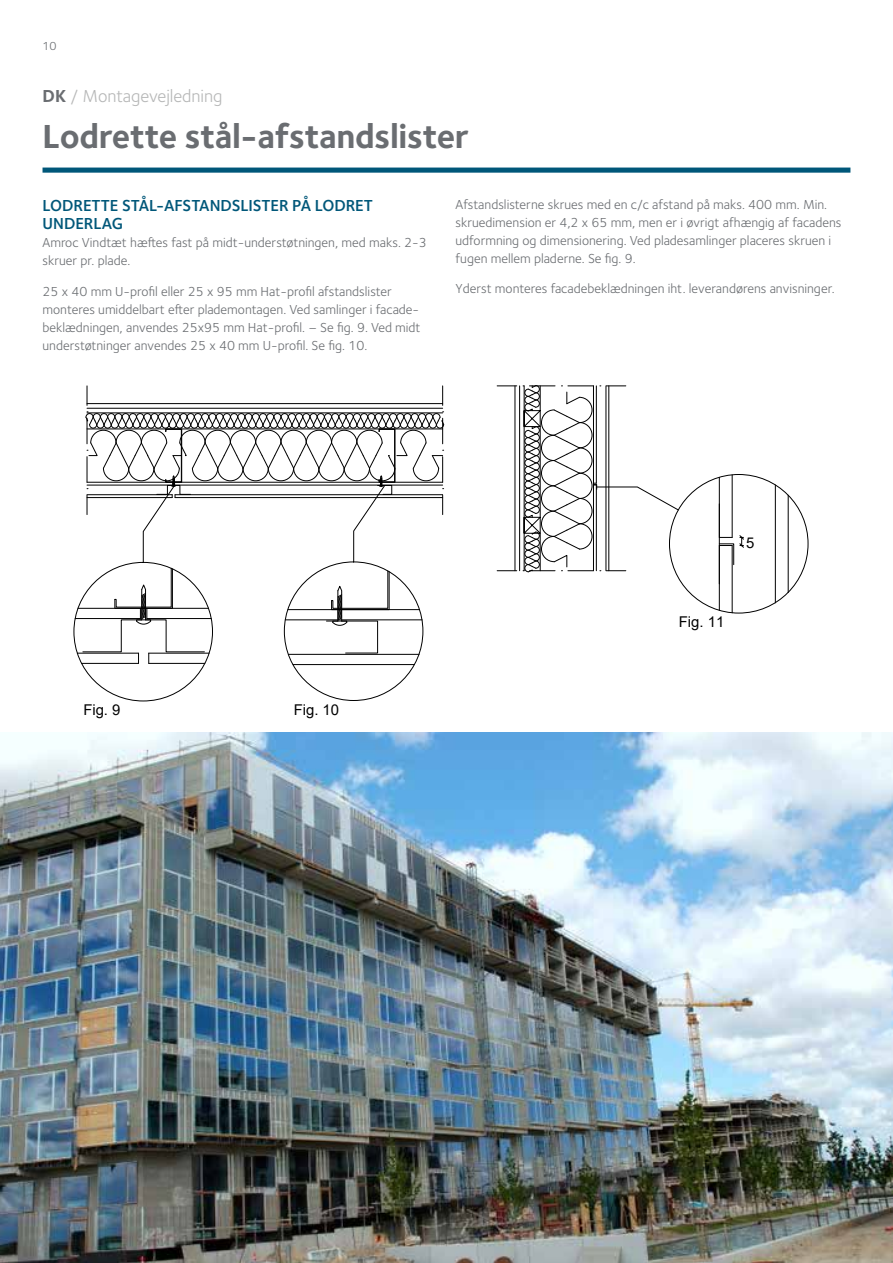
<style>
.page{position:relative;width:893px;height:1263px;background:#fff}
.page>*{position:absolute;margin:0;border:0;box-sizing:border-box;transform-origin:0 0}
.t1{font:700 34.5px "Foundry Sterling";letter-spacing:-.01em;color:#6a6d71}
.t2{font:18px "Foundry Sterling";letter-spacing:-.005em;color:#b6b7b7}
.t3{font:600 16.5px/18px "Foundry Sterling";letter-spacing:-.005em;color:#005779}
.t4{font:14.85px "Arial";color:#000}
.t5{font:13.5px/18px "Foundry Sterling";color:#6a6d71}
.t6{font:12px "Foundry Sterling";color:#6a6d71}
.s1{font-weight:700;color:#6a6d71}
</style>
<div class="page">
<div style="left:43px;top:168px;width:807px;height:5px;background:#005779"></div>
<img style="left:0;top:732px;width:893px;height:531px">
<hr style="left:87px;top:408px;width:356px;height:1px;background:#000">
<hr style="left:87px;top:403px;width:356px;height:1px;background:#000">
<svg style="left:87px;top:386px;width:1px;height:19px"></svg>
<svg style="left:442px;top:386px;width:1px;height:19px"></svg>
<hr style="left:519px;top:386px;width:1px;height:185px;background:#000">
<hr style="left:515px;top:386px;width:1px;height:185px;background:#000">
<svg style="left:497px;top:570px;width:20px;height:1px"></svg>
<svg style="left:497px;top:386px;width:20px;height:1px"></svg>
<hr style="left:719px;top:545px;width:1px;height:65px;background:#000">
<hr style="left:719px;top:477px;width:1px;height:60px;background:#000">
<hr style="left:732px;top:545px;width:1px;height:68px;background:#000">
<hr style="left:732px;top:475px;width:1px;height:62px;background:#000">
<hr style="left:775px;top:485px;width:1px;height:118px;background:#000">
<hr style="left:788px;top:495px;width:1px;height:98px;background:#000">
<svg style="left:523px;top:385px;width:156px;height:187px"></svg>
<svg style="left:718px;top:535px;width:26px;height:31px"></svg>
<hr style="left:78px;top:608px;width:131px;height:1px;background:#000">
<hr style="left:75px;top:618px;width:65px;height:1px;background:#000">
<hr style="left:77px;top:653px;width:62px;height:1px;background:#000">
<hr style="left:82px;top:663px;width:57px;height:1px;background:#000">
<hr style="left:149px;top:663px;width:56px;height:1px;background:#000">
<hr style="left:293px;top:664px;width:121px;height:1px;background:#000">
<svg style="left:82px;top:411px;width:362px;height:252px"></svg>
<p class="t6" style="left:43px;top:39px;width:16px">10</p>
<h2 class="t2" style="left:43px;top:86px;width:181px"><span class="s1">DK</span> / Montagevejledning</h2>
<h1 class="t1" style="left:43px;top:116px;width:428px">Lodrette stål-afstandslister</h1>
<p class="t3" style="left:43px;top:197px;width:332px">LODRETTE STÅL-AFSTANDSLISTER PÅ LODRET<br>UNDERLAG</p>
<p class="t5" style="left:43px;top:234px;width:386px">Amroc Vindtæt hæftes fast på midt-understøtningen, med maks. 2-3 skruer pr. plade.</p>
<p class="t5" style="left:43px;top:283px;width:380px">25 x 40 mm U-profil eller 25 x 95 mm Hat-profil afstandslister monteres umiddelbart efter plademontagen. Ved samlinger i facade&shy;beklædningen, anvendes 25x95 mm Hat-profil. – Se fig. 9. Ved midt understøtninger anvendes 25 x 40 mm U-profil. Se fig. 10.</p>
<p class="t5" style="left:455px;top:195px;width:387px">Afstandslisterne skrues med en c/c afstand på maks. 400 mm. Min. skruedimension er 4,2 x 65 mm, men er i øvrigt afhængig af facadens udformning og dimensionering. Ved pladesamlinger placeres skruen i fugen mellem pladerne. Se fig. 9.</p>
<p class="t5" style="left:455px;top:280px;width:381px">Yderst monteres facadebeklædningen iht. leverandørens anvisninger.</p>
<p class="t4" style="left:83px;top:700px;width:39px">Fig. 9</p>
<p class="t4" style="left:294px;top:699px;width:47px">Fig. 10</p>
<p class="t4" style="left:746px;top:532px;width:10px">5</p>
<p class="t4" style="left:679px;top:612px;width:47px">Fig. 11</p>
</div>
